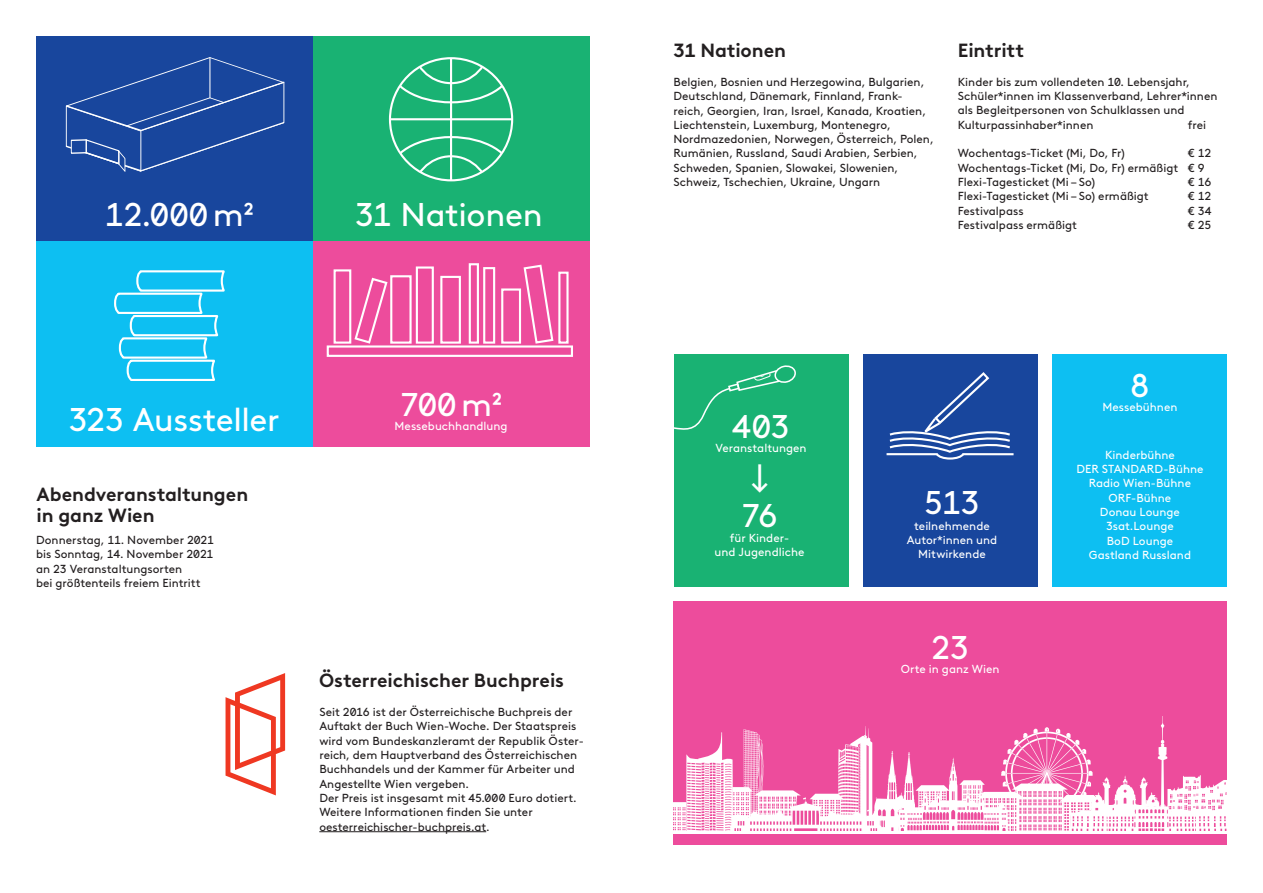
<style>
.page{position:relative;width:1263px;height:893px;background:#fff}
.page>*{position:absolute;margin:0;border:0;box-sizing:border-box;transform-origin:0 0}
.t1{font:32.85px "Brown LL";letter-spacing:-.01em;color:#fff}
.t2{font:700 19.05px/21.1px "Brown LL";letter-spacing:-.005em;color:#231f20}
.t3{font:11.7px/14.2px "Brown LL";color:#231f20}
.t4{font:11.7px/14.2px "Brown LL";color:#fff;text-align:center}
</style>
<div class="page">
<div style="left:674px;top:355px;width:174px;height:232px;background:#19b273"></div>
<div style="left:863px;top:355px;width:175px;height:232px;background:#18469d"></div>
<div style="left:1053px;top:355px;width:174px;height:232px;background:#0dbff2"></div>
<div style="left:674px;top:601px;width:553px;height:244px;background:#ed4c9c"></div>
<div style="left:36px;top:36px;width:277px;height:205px;background:#18469d"></div>
<div style="left:36px;top:241px;width:277px;height:205px;background:#0dbff2"></div>
<div style="left:313px;top:36px;width:276px;height:205px;background:#19b273"></div>
<div style="left:313px;top:241px;width:276px;height:205px;background:#ed4c9c"></div>
<svg style="left:391px;top:136px;width:120px;height:44px"></svg>
<svg style="left:391px;top:58px;width:120px;height:45px"></svg>
<hr style="left:390px;top:118px;width:122px;height:2px;background:#fff">
<hr style="left:450px;top:58px;width:2px;height:122px;background:#fff">
<div style="left:389px;top:57px;width:124px;height:124px;border:2px solid #fff;border-radius:50%"></div>
<svg style="left:114px;top:270px;width:111px;height:111px"></svg>
<hr style="left:319px;top:831px;width:167px;height:1px;background:#231f20">
<svg style="left:226px;top:673px;width:59px;height:122px"></svg>
<svg style="left:886px;top:372px;width:128px;height:88px"></svg>
<hr style="left:665px;top:831px;width:585px;height:3px;background:#fff">
<svg style="left:673px;top:716px;width:554px;height:115px"></svg>
<svg style="left:65px;top:57px;width:220px;height:115px"></svg>
<hr style="left:209px;top:58px;width:1px;height:40px;background:#fff">
<div style="left:334px;top:269px;width:17px;height:75px;border:2px solid #fff"></div>
<div style="left:469px;top:263px;width:10px;height:81px;border:2px solid #fff"></div>
<div style="left:558px;top:272px;width:11px;height:72px;border:2px solid #fff"></div>
<div style="left:483px;top:267px;width:12px;height:77px;border:2px solid #fff"></div>
<div style="left:390px;top:275px;width:22px;height:69px;border:2px solid #fff"></div>
<div style="left:416px;top:266px;width:18px;height:78px;border:2px solid #fff"></div>
<svg style="left:523px;top:264px;width:31px;height:80px"></svg>
<div style="left:501px;top:288px;width:20px;height:56px;border:2px solid #fff"></div>
<div style="left:440px;top:276px;width:21px;height:68px;border:2px solid #fff"></div>
<svg style="left:354px;top:277px;width:34px;height:67px"></svg>
<div style="left:327px;top:345px;width:246px;height:12px;border:2px solid #fff"></div>
<svg style="left:674px;top:365px;width:122px;height:65px"></svg>
<h1 class="t1" style="left:105px;top:190px;width:151px">12.000 m2</h1>
<h1 class="t1" style="left:355px;top:190px;width:189px">31 Nationen</h1>
<h1 class="t1" style="left:68px;top:395px;width:213px">323 Aussteller</h1>
<h2 class="t2" style="left:36px;top:482px;width:213px">Abendveranstaltungen in ganz Wien</h2>
<p class="t3" style="left:36px;top:532px;width:180px">Donnerstag, 11. November 2021 bis Sonntag, 14. November 2021 an 23 Veranstaltungsorten<br>bei größtenteils freiem Eintritt</p>
<h1 class="t1" style="left:400px;top:380px;width:104px">700 m2</h1>
<p class="t4" style="left:395px;top:418px;width:114px">Messebuchhandlung</p>
<h2 class="t2" style="left:319px;top:668px;width:246px">Österreichischer Buchpreis</h2>
<p class="t3" style="left:319px;top:704px;width:266px">Seit 2016 ist der Österreichische Buchpreis der Auftakt der Buch Wien-Woche. Der Staatspreis wird vom Bundeskanzleramt der Republik Öster&shy;reich, dem Hauptverband des Österreichischen Buchhandels und der Kammer für Arbeiter und Angestellte Wien vergeben.<br>Der Preis ist insgesamt mit 45.000 Euro dotiert.<br>Weitere Informationen finden Sie unter oesterreichischer-buchpreis.at.</p>
<h2 class="t2" style="left:674px;top:38px;width:114px">31 Nationen</h2>
<h2 class="t2" style="left:958px;top:38px;width:68px">Eintritt</h2>
<p class="t3" style="left:674px;top:74px;width:262px">Belgien, Bosnien und Herzegowina, Bulgarien, Deutschland, Dänemark, Finnland, Frank&shy;reich, Georgien, Iran, Israel, Kanada, Kroatien, Liechtenstein, Luxemburg, Montenegro, Nordmazedonien, Norwegen, Österreich, Polen, Rumänien, Russland, Saudi Arabien, Serbien, Schweden, Spanien, Slowakei, Slowenien, Schweiz, Tschechien, Ukraine, Ungarn</p>
<p class="t3" style="left:958px;top:74px;width:261px">Kinder bis zum vollendeten 10. Lebensjahr, Schüler*innen im Klassenverband, Lehrer*innen als Begleitpersonen von Schulklassen und Kulturpassinhaber*innen</p>
<p class="t3" style="left:1188px;top:117px;width:20px">frei</p>
<p class="t3" style="left:958px;top:145px;width:169px">Wochentags-Ticket (Mi, Do, Fr)</p>
<p class="t3" style="left:958px;top:145px;width:255px;text-indent:230px">€ 12<br>Wochentags-Ticket (Mi, Do, Fr) ermäßigt € 9<br>Flexi-Tagesticket (Mi – So)</p>
<p class="t3" style="left:1188px;top:174px;width:25px">€ 16</p>
<h1 class="t1" style="left:732px;top:402px;width:59px">403</h1>
<p class="t4" style="left:715px;top:440px;width:93px">Veranstaltungen</p>
<h1 class="t1" style="left:750px;top:454px;width:20px">↓</h1>
<h1 class="t1" style="left:741px;top:491px;width:38px">76</h1>
<p class="t4" style="left:714px;top:530px;width:91px">für Kinder-<br>und Jugendliche</p>
<p class="t3" style="left:958px;top:188px;width:192px">Flexi-Tagesticket (Mi – So) ermäßigt</p>
<p class="t3" style="left:1188px;top:188px;width:25px">€ 12</p>
<p class="t3" style="left:958px;top:203px;width:67px">Festivalpass</p>
<p class="t3" style="left:1188px;top:203px;width:25px">€ 34</p>
<p class="t3" style="left:958px;top:217px;width:121px">Festivalpass ermäßigt</p>
<p class="t3" style="left:1188px;top:217px;width:25px">€ 25</p>
<h1 class="t1" style="left:924px;top:478px;width:58px">513</h1>
<p class="t4" style="left:907px;top:518px;width:92px">teilnehmende<br>Autor*innen und<br>Mitwirkende</p>
<h1 class="t1" style="left:931px;top:623px;width:40px">23</h1>
<p class="t4" style="left:901px;top:661px;width:100px">Orte in ganz Wien</p>
<h1 class="t1" style="left:1130px;top:361px;width:21px">8</h1>
<p class="t4" style="left:1102px;top:399px;width:76px">Messebühnen</p>
<p class="t4" style="left:1076px;top:447px;width:129px">Kinderbühne<br>DER STANDARD-Bühne<br>Radio Wien-Bühne<br>ORF-Bühne<br>Donau Lounge<br>3sat.Lounge<br>BoD Lounge<br>Gastland Russland</p>
</div>
